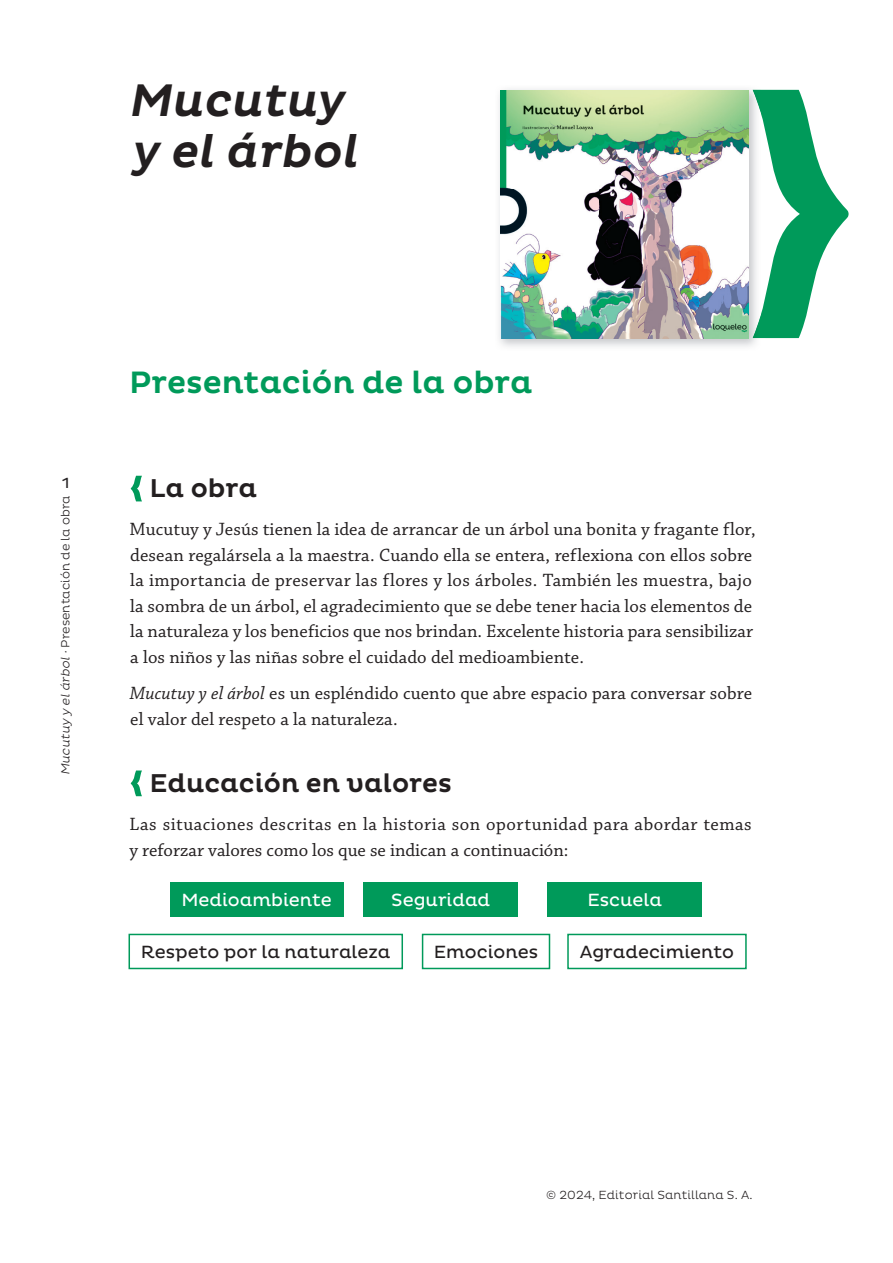
<style>
.page{position:relative;width:893px;height:1263px;background:#fff}
.page>*{position:absolute;margin:0;border:0;box-sizing:border-box;transform-origin:0 0}
.t1{font:italic 500 46.5px/51px "Pluto";color:#231f20}
.t2{font:500 31.5px "Pluto";color:#009a5a}
.t3{font:500 26.25px "Pluto";color:#231f20}
.t4{font:18.75px/25.5px "Chaparral Pro";letter-spacing:.005em;color:#231f20}
.t5{font:18.75px/25.5px "Chaparral Pro";letter-spacing:.025em;color:#231f20}
.t6{font:18px "Pluto";color:#231f20}
.t7{font:18px "Pluto";color:#fff}
.t8{font:15px "Pluto";color:#231f20}
.t9{font:300 12px "Pluto";letter-spacing:.01em;color:#231f20}
.s1{font-style:italic}
</style>
<div class="page">
<svg style="left:131px;top:476px;width:11px;height:25px"></svg>
<svg style="left:131px;top:770px;width:11px;height:26px"></svg>
<svg style="left:761px;top:90px;width:88px;height:248px"></svg>
<div style="left:129px;top:934px;width:274px;height:35px;border:2px solid #009a5a"></div>
<div style="left:422px;top:934px;width:128px;height:35px;border:2px solid #009a5a"></div>
<div style="left:567px;top:934px;width:180px;height:35px;border:2px solid #009a5a"></div>
<div style="left:170px;top:882px;width:173px;height:34px;background:#009a5a"></div>
<div style="left:364px;top:882px;width:154px;height:34px;background:#009a5a"></div>
<div style="left:548px;top:882px;width:154px;height:34px;background:#009a5a"></div>
<img style="left:499px;top:89px;width:262px;height:258px">
<img style="left:753px;top:90px;width:8px;height:248px">
<img style="left:500px;top:90px;width:248px;height:248px">
<h1 class="t1" style="left:130px;top:75px;width:230px">Mucutuy y el árbol</h1>
<p class="t8" style="left:62px;top:475px;width:9px">1</p>
<p class="t9" style="left:59px;top:775px;width:281px;rotate:-90deg"><span class="s1">Mucutuy y el árbol ·</span> Presentación de la obra</p>
<h2 class="t2" style="left:129px;top:365px;width:405px">Presentación de la obra</h2>
<h3 class="t3" style="left:150px;top:473px;width:109px">La obra</h3>
<p class="t4" style="left:130px;top:517px;width:628px">Mucutuy y Jesús tienen la idea de arrancar de un árbol una bonita y fragante flor, desean regalársela a la maestra. Cuando ella se entera, reflexiona con ellos sobre la importancia de preservar las flores y los árboles. También les muestra, bajo la sombra de un árbol, el agradecimiento que se debe tener hacia los elementos de la naturaleza y los beneficios que nos brindan. Excelente historia para sensibilizar a los niños y las niñas sobre el cuidado del medioambiente.</p>
<p class="t4" style="left:130px;top:681px;width:624px"><span class="s1">Mucutuy y el árbol</span> es un espléndido cuento que abre espacio para conversar sobre el valor del respeto a la naturaleza.</p>
<h3 class="t3" style="left:150px;top:768px;width:304px">Educación en valores</h3>
<p class="t5" style="left:129px;top:812px;width:624px">Las situaciones descritas en la historia son oportunidad para abordar temas y reforzar valores como los que se indican a continuación:</p>
<p class="t7" style="left:182px;top:890px;width:152px">Medioambiente</p>
<p class="t7" style="left:391px;top:890px;width:100px">Seguridad</p>
<p class="t7" style="left:587px;top:890px;width:76px">Escuela</p>
<p class="t6" style="left:141px;top:942px;width:251px">Respeto por la naturaleza</p>
<p class="t6" style="left:434px;top:942px;width:106px">Emociones</p>
<p class="t6" style="left:580px;top:942px;width:156px">Agradecimiento</p>
<p class="t9" style="left:546px;top:1188px;width:208px">© 2024, Editorial Santillana S. A.</p>
</div>
